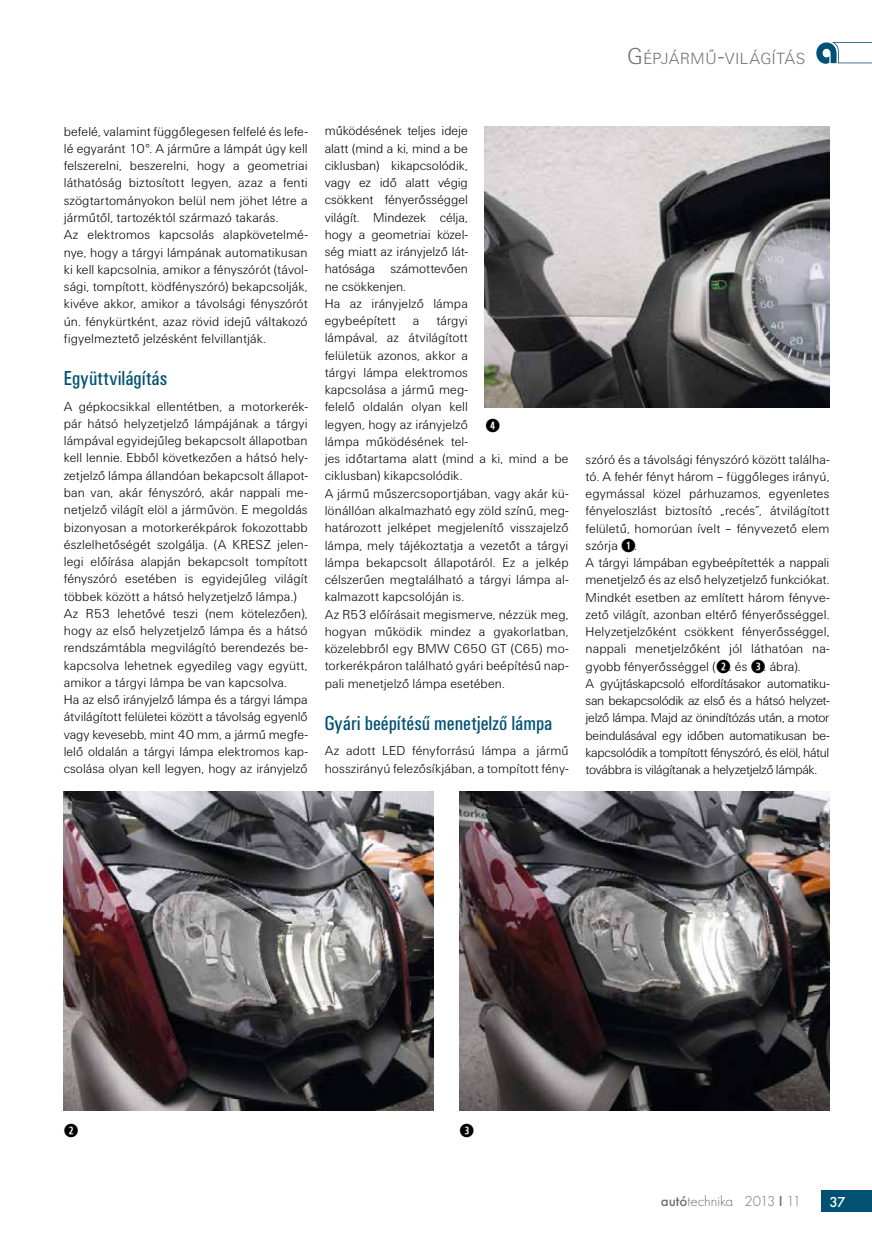
<style>
.page{position:relative;width:872px;height:1246px;background:#fff}
.page>*{position:absolute;margin:0;border:0;box-sizing:border-box;transform-origin:0 0}
.t1{font:21px "U001 Con";color:#005173}
.t2{font:18px "Combi Numerals Ltd";color:#000}
.t3{font:16.8px "U001 Lig";letter-spacing:.04em;color:#706f6f}
.t4{font:300 15px "Futura TOT";color:#706f6f}
.t5{font:500 15px "Futura TOT";color:#fff}
.t6{font:13.5px/17.2px "U001 Lig";letter-spacing:.005em;color:#000}
.s1{font-size:24px}
.s2{font-family:"Combi Numerals Ltd";font-size:18px}
.s3{font-weight:500}
</style>
<div class="page">
<div style="left:821px;top:1191px;width:51px;height:21px;background:#005173"></div>
<svg style="left:816px;top:42px;width:56px;height:22px"></svg>
<img style="left:64px;top:791px;width:370px;height:319px">
<img style="left:459px;top:791px;width:370px;height:319px">
<img style="left:485px;top:127px;width:344px;height:280px">
<p class="t3" style="left:627px;top:49px;width:180px"><span class="s1">G</span>ÉPJÁRMŰ<span class="s1">-</span>VILÁGÍTÁS</p>
<p class="t6" style="left:64px;top:123px;width:245px">befelé, valamint függőlegesen felfelé és lefe&shy;lé egyaránt 10°. A járműre a lámpát úgy kell felszerelni, beszerelni, hogy a geometriai láthatóság biztosított legyen, azaz a fenti szögtartományokon belül nem jöhet létre a járműtől, tartozéktól származó takarás.<br>Az elektromos kapcsolás alapkövetelmé&shy;nye, hogy a tárgyi lámpának automatikusan ki kell kapcsolnia, amikor a fényszórót (távol&shy;sági, tompított, ködfényszóró) bekapcsolják, kivéve akkor, amikor a távolsági fényszórót ún. fénykürtként, azaz rövid idejű váltakozó figyelmeztető jelzésként felvillantják.</p>
<p class="t1" style="left:64px;top:366px;width:105px">Együttvilágítás</p>
<p class="t6" style="left:64px;top:398px;width:245px">A gépkocsikkal ellentétben, a motorkerék&shy;pár hátsó helyzetjelző lámpájának a tárgyi lámpával egyidejűleg bekapcsolt állapotban kell lennie. Ebből következően a hátsó hely&shy;zetjelző lámpa állandóan bekapcsolt állapot&shy;ban van, akár fényszóró, akár nappali me&shy;netjelző világít elöl a járművön. E megoldás bizonyosan a motorkerékpárok fokozottabb észlelhetőségét szolgálja. (A KRESZ jelen&shy;legi előírása alapján bekapcsolt tompított fényszóró esetében is egyidejűleg világít többek között a hátsó helyzetjelző lámpa.)<br>Az R53 lehetővé teszi (nem kötelezően), hogy az első helyzetjelző lámpa és a hátsó rendszámtábla megvilágító berendezés be&shy;kapcsolva lehetnek egyedileg vagy együtt, amikor a tárgyi lámpa be van kapcsolva.<br>Ha az első irányjelző lámpa és a tárgyi lámpa átvilágított felületei között a távolság egyenlő vagy kevesebb, mint 40 mm, a jármű megfe&shy;lelő oldalán a tárgyi lámpa elektromos kap&shy;csolása olyan kell legyen, hogy az irányjelző</p>
<p class="t6" style="left:325px;top:122px;width:145px">működésének teljes ideje alatt (mind a ki, mind a be ciklusban) kikapcsolódik, vagy ez idő alatt végig csökkent fényerősséggel világít. Mindezek célja, hogy a geometriai közel&shy;ség miatt az irányjelző lát&shy;hatósága számottevően ne csökkenjen.<br>Ha az irányjelző lámpa egybeépített</p>
<p class="t6" style="left:325px;top:312px;width:245px;text-indent:112px">tárgyi<br>lámpával, az átvilágított<br>felületük azonos, akkor a<br>tárgyi lámpa elektromos<br>kapcsolása a jármű meg-<br>felelő oldalán olyan kell<br>legyen, hogy az irányjelző<br>lámpa működésének tel-<br>jes időtartama alatt (mind a ki, mind a be ciklusban) kikapcsolódik.<br>A jármű műszercsoportjában, vagy akár kü&shy;lönállóan alkalmazható egy zöld színű, meg&shy;határozott jelképet megjelenítő visszajelző lámpa, mely tájékoztatja a vezetőt a tárgyi lámpa bekapcsolt állapotáról. Ez a jelkép célszerűen megtalálható a tárgyi lámpa al&shy;kalmazott kapcsolóján is.<br>Az R53 előírásait megismerve, nézzük meg, hogyan működik mindez a gyakorlatban, közelebbről egy BMW C650 GT (C65) mo&shy;torkerékpáron található gyári beépítésű nap&shy;pali menetjelző lámpa esetében.</p>
<p class="t1" style="left:325px;top:711px;width:229px">Gyári beépítésű menetjelző lámpa</p>
<p class="t6" style="left:325px;top:742px;width:245px">Az adott LED fényforrású lámpa a jármű hosszirányú felezősíkjában, a tompított fény-</p>
<p class="t6" style="left:413px;top:312px;width:8px">a</p>
<p class="t2" style="left:485px;top:415px;width:16px">➍</p>
<p class="t6" style="left:585px;top:451px;width:245px">szóró és a távolsági fényszóró között találha&shy;tó. A fehér fényt három – függőleges irányú, egymással közel párhuzamos, egyenletes fényeloszlást biztosító „recés”, átvilágított felületű, homorúan ívelt – fényvezető elem szórja <span class="s2">➊</span>.<br>A tárgyi lámpában egybeépítették a nappali menetjelző és az első helyzetjelző funkciókat.<br>Mindkét esetben az említett három fényve&shy;zető világít, azonban eltérő fényerősséggel.<br>Helyzetjelzőként csökkent fényerősséggel, nappali menetjelzőként jól láthatóan na&shy;gyobb fényerősséggel (<span class="s2">➋</span>. és <span class="s2">➌</span>. ábra).<br>A gyújtáskapcsoló elfordításakor automatiku&shy;san bekapcsolódik az első és a hátsó helyzet&shy;jelző lámpa. Majd az önindítózás után, a motor beindulásával egy időben automatikusan be&shy;kapcsolódik a tompított fényszóró, és elöl, hátul továbbra is világítanak a helyzetjelző lámpák.</p>
<p class="t2" style="left:64px;top:1120px;width:16px">➋</p>
<p class="t2" style="left:459px;top:1120px;width:16px">➌</p>
<p class="t4" style="left:660px;top:1193px;width:142px"><span class="s3">autó</span>technika 2013 <span class="s3">I</span> 11</p>
<p class="t5" style="left:829px;top:1193px;width:18px">37</p>
</div>
